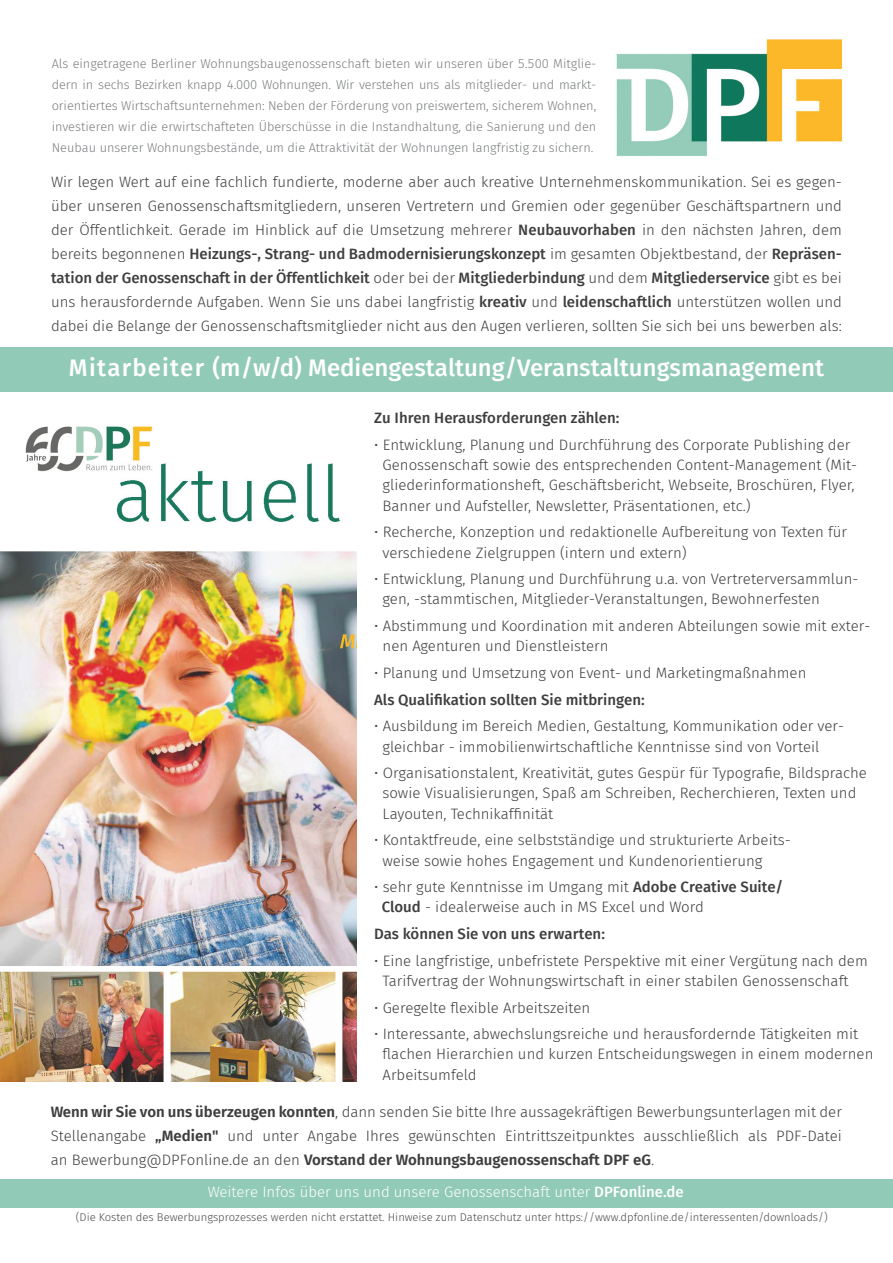
<style>
.page{position:relative;width:893px;height:1263px;background:#fff}
.page>*{position:absolute;margin:0;border:0;box-sizing:border-box;transform-origin:0 0}
.t1{font:500 24px "Fira Sans";color:#fff}
.Fließtext{font:300 15px/20.2px "Fira Sans";color:#3e3e3f}
.Fließtext-2{font:300 15px "Fira Sans";color:#fff}
.Fließtext_fett{font:500 15px "Fira Sans";color:#3e3e3f}
.Fließtext-3{font:500 15px "Fira Sans";color:#3e3e3f}
.Fließtext-4{font:300 12.75px/21px "Fira Sans";color:#7a7c7f}
.Fließtext-5{font:300 11.25px "Fira Sans";color:#4a4b4c}
.s1{font-weight:500}
.s2{font-weight:600}
</style>
<div class="page">
<div style="left:0;top:1179px;width:893px;height:28px;background:#91cab7"></div>
<div style="left:0;top:347px;width:893px;height:45px;background:#91cab7"></div>
<img style="left:0;top:426px;width:356px;height:656px">
<img style="left:616px;top:39px;width:226px;height:117px">
<p class="Fließtext-4" style="left:52px;top:53px;width:546px">Als eingetragene Berliner Wohnungsbaugenossenschaft bieten wir unseren über 5.500 Mitglie&shy;dern in sechs Bezirken knapp 4.000 Wohnungen. Wir verstehen uns als mitglieder- und markt&shy;orientiertes Wirtschaftsunternehmen: Neben der Förderung von preiswertem, sicherem Wohnen, investieren wir die erwirtschafteten Überschüsse in die Instandhaltung, die Sanierung und den Neubau unserer Wohnungsbestände, um die Attraktivität der Wohnungen langfristig zu sichern.</p>
<p class="Fließtext" style="left:51px;top:169px;width:792px;line-height:24px;text-align:justify">Wir legen Wert auf eine fachlich fundierte, moderne aber auch kreative Unternehmenskommunikation. Sei es gegen&shy;über unseren Genossenschaftsmitgliedern, unseren Vertretern und Gremien oder gegenüber Geschäftspartnern und der Öffentlichkeit. Gerade im Hinblick auf die Umsetzung mehrerer <span class="s1">Neubauvorhaben</span> in den nächsten Jahren, dem bereits begonnenen <span class="s1">Heizungs-, Strang- und Badmodernisierungskonzept</span> im gesamten Objektbestand, der <span class="s1">Repräsen&shy;tation der Genossenschaft in der Öffentlichkeit</span> oder bei der <span class="s1">Mitgliederbindung</span> und dem <span class="s1">Mitgliederservice</span> gibt es bei uns herausfordernde Aufgaben. Wenn Sie uns dabei langfristig <span class="s1">kreativ</span> und <span class="s1">leidenschaftlich</span> unterstützen wollen und dabei die Belange der Genossenschaftsmitglieder nicht aus den Augen verlieren, sollten Sie sich bei uns bewerben als:</p>
<p class="t1" style="left:69px;top:349px;width:757px">Mitarbeiter (m/w/d) Mediengestaltung/Veranstaltungsmanagement</p>
<p class="Fließtext_fett" style="left:374px;top:406px;width:247px">Zu Ihren Herausforderungen zählen:</p>
<p class="Fließtext" style="left:383px;top:434px;width:476px;text-indent:-8px">• Entwicklung, Planung und Durchführung des Corporate Publishing der Genossenschaft sowie des entsprechenden Content-Management (Mit&shy;gliederinformationsheft, Geschäftsbericht, Webseite, Broschüren, Flyer, Banner und Aufsteller, Newsletter, Präsentationen, etc.)</p>
<p class="Fließtext" style="left:383px;top:522px;width:466px;text-indent:-8px">• Recherche, Konzeption und redaktionelle Aufbereitung von Texten für verschiedene Zielgruppen (intern und extern)</p>
<p class="Fließtext" style="left:383px;top:569px;width:477px;text-indent:-8px">• Entwicklung, Planung und Durchführung u.a. von Vertreterversammlun&shy;gen, -stammtischen, Mitglieder-Veranstaltungen, Bewohnerfesten</p>
<p class="Fließtext" style="left:383px;top:616px;width:489px;text-indent:-8px">• Abstimmung und Koordination mit anderen Abteilungen sowie mit exter&shy;nen Agenturen und Dienstleistern</p>
<p class="Fließtext" style="left:374px;top:662px;width:434px">• Planung und Umsetzung von Event- und Marketingmaßnahmen</p>
<p class="Fließtext-3" style="left:374px;top:687px;width:272px">Als Qualifikation sollten Sie mitbringen:</p>
<p class="Fließtext" style="left:383px;top:716px;width:463px;text-indent:-8px">• Ausbildung im Bereich Medien, Gestaltung, Kommunikation oder ver&shy;gleichbar - immobilienwirtschaftliche Kenntnisse sind von Vorteil</p>
<p class="Fließtext" style="left:383px;top:763px;width:486px;text-indent:-8px">• Organisationstalent, Kreativität, gutes Gespür für Typografie, Bildsprache sowie Visualisierungen, Spaß am Schreiben, Recherchieren, Texten und<br>Layouten, Technikaffinität</p>
<p class="Fließtext" style="left:383px;top:830px;width:410px;text-indent:-8px">• Kontaktfreude, eine selbstständige und strukturierte Arbeits&shy;weise sowie hohes Engagement und Kundenorientierung</p>
<p class="Fließtext" style="left:382px;top:877px;width:403px;text-indent:-8px">• sehr gute Kenntnisse im Umgang mit <span class="s1">Adobe Creative Suite/<br>Cloud</span> - idealerweise auch in MS Excel und Word</p>
<p class="Fließtext_fett" style="left:374px;top:922px;width:232px">Das können Sie von uns erwarten:</p>
<p class="Fließtext" style="left:383px;top:950px;width:487px;text-indent:-8px">• Eine langfristige, unbefristete Perspektive mit einer Vergütung nach dem<br>Tarifvertrag der Wohnungswirtschaft in einer stabilen Genossenschaft</p>
<p class="Fließtext" style="left:374px;top:997px;width:218px">• Geregelte flexible Arbeitszeiten</p>
<p class="Fließtext" style="left:383px;top:1024px;width:492px;text-indent:-8px">• Interessante, abwechslungsreiche und herausfordernde Tätigkeiten mit flachen Hierarchien und kurzen Entscheidungswegen in einem modernen<br>Arbeitsumfeld</p>
<p class="Fließtext" style="left:51px;top:1099px;width:793px;line-height:24px;text-align:justify"><span class="s2">Wenn wir Sie von uns überzeugen konnten</span>, dann senden Sie bitte Ihre aussagekräftigen Bewerbungsunterlagen mit der Stellenangabe <span class="s2">„Medien"</span> und unter Angabe Ihres gewünschten Eintrittszeitpunktes ausschließlich als PDF-Datei an Bewerbung@DPFonline.de an den <span class="s2">Vorstand der Wohnungsbaugenossenschaft DPF eG</span>.</p>
<p class="Fließtext-2" style="left:208px;top:1181px;width:477px">Weitere Infos über uns und unsere Genossenschaft unter <span class="s1">DPFonline.de</span></p>
<p class="Fließtext-5" style="left:76px;top:1209px;width:753px">(Die Kosten des Bewerbungsprozesses werden nicht erstattet. Hinweise zum Datenschutz unter https://www.dpfonline.de/interessenten/downloads/)</p>
</div>
